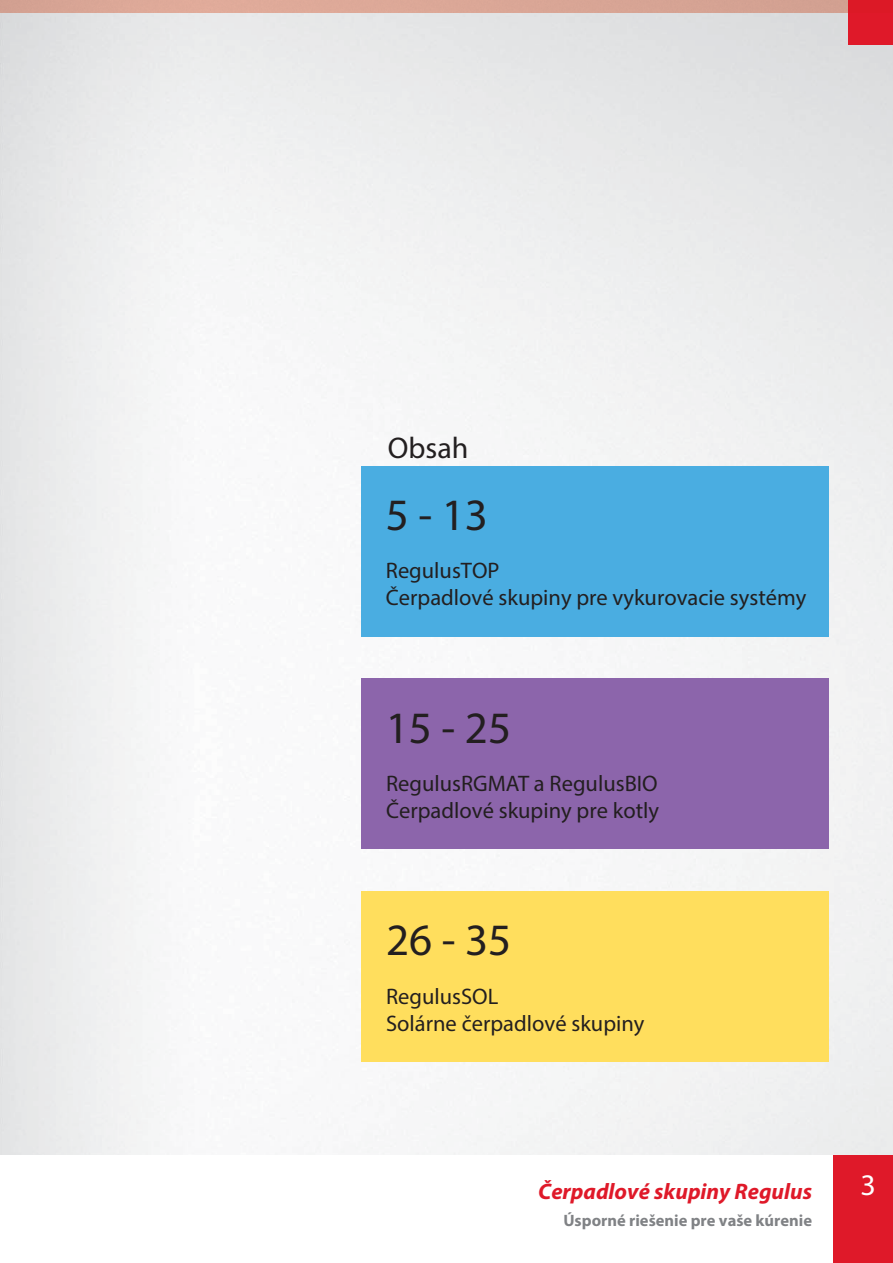
<style>
.page{position:relative;width:893px;height:1263px;background:#fff}
.page>*{position:absolute;margin:0;border:0;box-sizing:border-box;transform-origin:0 0}
.t1{font:45px "Myriad Pro";color:#231f20}
.t2{font:30px "Myriad Pro";color:#231f20}
.t3{font:30px "Myriad Pro";color:#fff}
.t4{font:22.5px/27px "Myriad Pro";color:#231f20}
.t5{font:italic 700 22.5px "Myriad Pro";color:#df1929}
.t6{font:700 16.5px "Myriad Pro";color:#808285}
</style>
<div class="page">
<img style="left:0;top:13px;width:893px;height:1142px">
<div style="left:833px;top:1155px;width:60px;height:108px;background:#df1929"></div>
<div style="left:848px;top:0;width:45px;height:45px;background:#df1929"></div>
<div style="left:361px;top:466px;width:468px;height:170px;background:#4aade1"></div>
<div style="left:361px;top:679px;width:468px;height:170px;background:#8c65ab"></div>
<div style="left:361px;top:891px;width:468px;height:170px;background:#ffde5d"></div>
<h2 class="t2" style="left:388px;top:436px;width:82px">Obsah</h2>
<h1 class="t1" style="left:386px;top:498px;width:104px">5 - 13</h1>
<p class="t4" style="left:386px;top:560px;width:422px">RegulusTOP<br>Čerpadlové skupiny pre vykurovacie systémy</p>
<h1 class="t1" style="left:386px;top:710px;width:127px">15 - 25</h1>
<p class="t4" style="left:386px;top:772px;width:274px">RegulusRGMAT a RegulusBIO<br>Čerpadlové skupiny pre kotly</p>
<h1 class="t1" style="left:386px;top:923px;width:127px">26 - 35</h1>
<p class="t4" style="left:386px;top:985px;width:260px">RegulusSOL<br>Solárne čerpadlové skupiny</p>
<p class="t5" style="left:538px;top:1182px;width:275px">Čerpadlové skupiny Regulus</p>
<h2 class="t3" style="left:861px;top:1173px;width:17px">3</h2>
<p class="t6" style="left:563px;top:1214px;width:250px">Úsporné riešenie pre vaše kúrenie</p>
</div>
